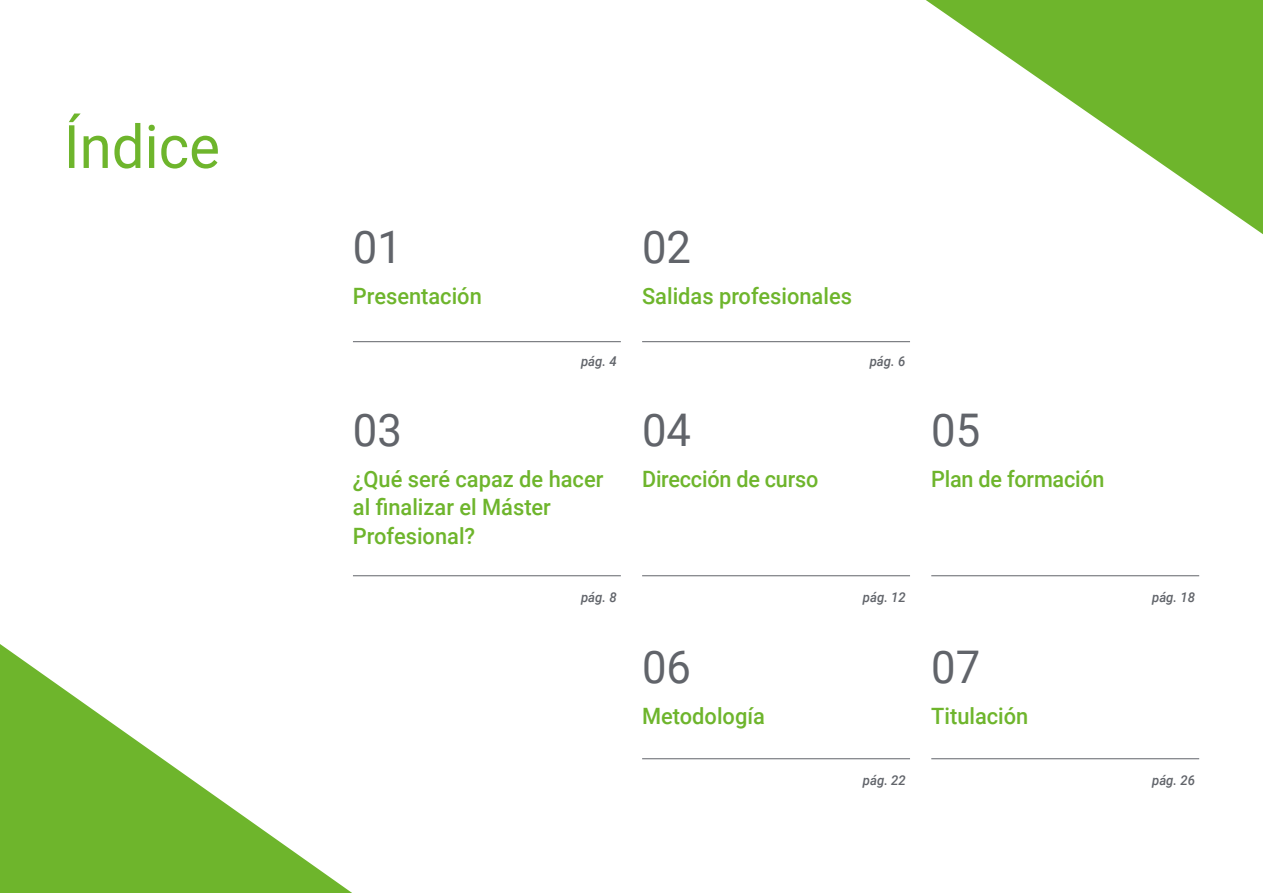
<style>
.page{position:relative;width:1263px;height:893px;background:#fff}
.page>*{position:absolute;margin:0;border:0;box-sizing:border-box;transform-origin:0 0}
.t1{font:60px "Roboto";color:#6eb52c}
.t2{font:45px "Roboto";color:#61646a}
.t3{font:500 22.5px/28.5px "Roboto";color:#6eb52c}
.t4{font:500 22.5px "Roboto";color:#6eb52c;scale:.96 1}
.t5{font:italic 500 13.5px "Roboto";color:#61646a}
</style>
<div class="page">
<svg style="left:0;top:644px;width:352px;height:249px"></svg>
<svg style="left:926px;top:0;width:337px;height:234px"></svg>
<hr style="left:353px;top:341px;width:268px;height:1px;background:#61646a">
<hr style="left:931px;top:758px;width:268px;height:1px;background:#61646a">
<hr style="left:642px;top:341px;width:268px;height:1px;background:#61646a">
<hr style="left:353px;top:575px;width:268px;height:1px;background:#61646a">
<hr style="left:642px;top:575px;width:268px;height:1px;background:#61646a">
<hr style="left:931px;top:575px;width:268px;height:1px;background:#61646a">
<hr style="left:642px;top:758px;width:268px;height:1px;background:#61646a">
<h1 class="t1" style="left:64px;top:105px;width:158px">Índice</h1>
<h2 class="t2" style="left:353px;top:216px;width:51px">01</h2>
<p class="t3" style="left:353px;top:281px;width:130px">Presentación</p>
<p class="t5" style="left:581px;top:351px;width:37px">pág. 4</p>
<h2 class="t2" style="left:642px;top:216px;width:51px">02</h2>
<p class="t3" style="left:642px;top:281px;width:211px">Salidas profesionales</p>
<p class="t5" style="left:870px;top:351px;width:37px">pág. 6</p>
<h2 class="t2" style="left:642px;top:399px;width:51px">04</h2>
<p class="t4" style="left:642px;top:463px;width:185px">Dirección de curso</p>
<h2 class="t2" style="left:353px;top:399px;width:51px">03</h2>
<h2 class="t2" style="left:931px;top:399px;width:51px">05</h2>
<p class="t3" style="left:353px;top:464px;width:252px">¿Qué seré capaz de hacer al finalizar el Máster<br>Profesional?</p>
<p class="t4" style="left:931px;top:463px;width:182px">Plan de formación</p>
<p class="t5" style="left:581px;top:588px;width:37px">pág. 8</p>
<p class="t5" style="left:863px;top:588px;width:44px">pág. 12</p>
<p class="t5" style="left:1152px;top:588px;width:44px">pág. 18</p>
<h2 class="t2" style="left:642px;top:635px;width:51px">06</h2>
<h2 class="t2" style="left:931px;top:635px;width:51px">07</h2>
<p class="t3" style="left:642px;top:700px;width:124px">Metodología</p>
<p class="t3" style="left:931px;top:701px;width:99px">Titulación</p>
<p class="t5" style="left:863px;top:771px;width:44px">pág. 22</p>
<p class="t5" style="left:1152px;top:771px;width:44px">pág. 26</p>
</div>
